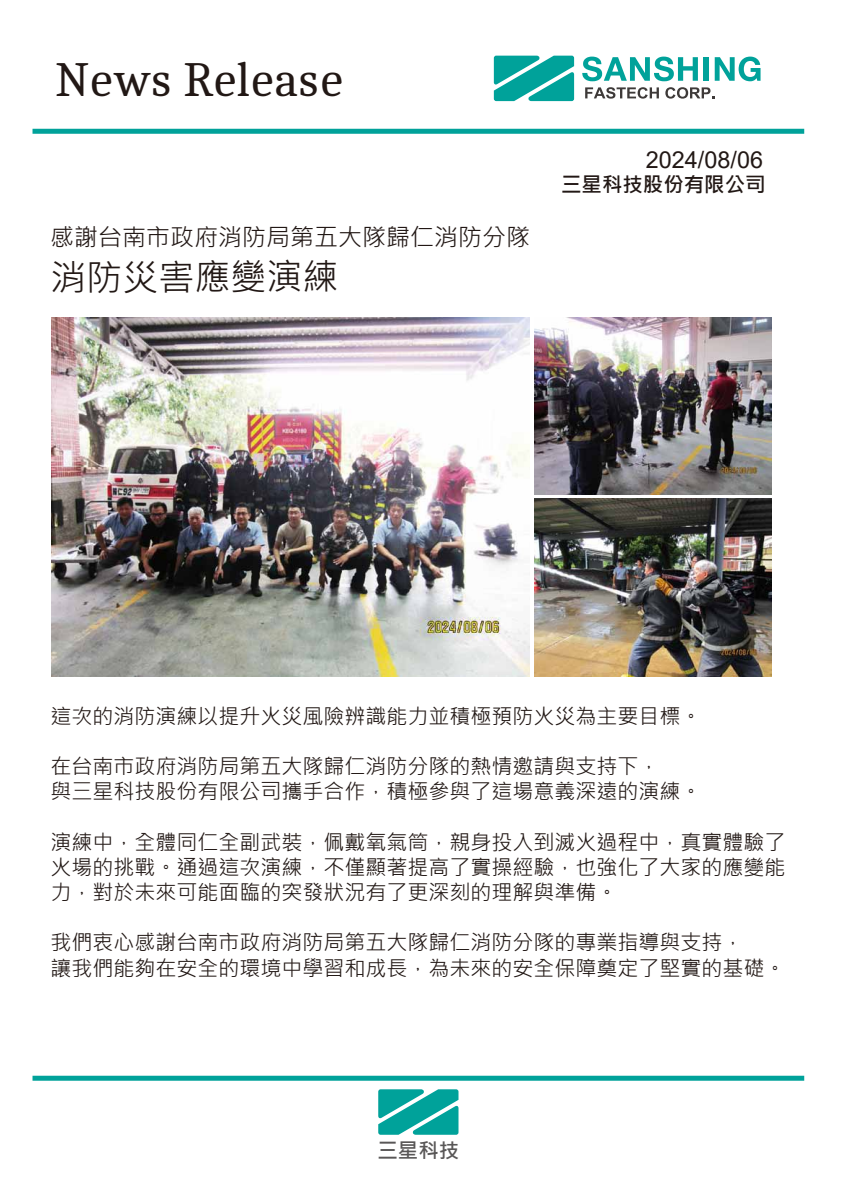
<style>
.page{position:relative;width:842px;height:1191px;background:#fff}
.page>*{position:absolute;margin:0;border:0;box-sizing:border-box;transform-origin:0 0}
.t1{font:49.3px "Caladea";color:#221815}
.t2{font:36px "Microsoft Jheng Hei";letter-spacing:-.005em;color:#221815}
.t3{font:24px "Microsoft Jheng Hei";color:#221815}
.t4{font:23.4px "Arial";color:#221815}
.t5{font:21px/25.2px "Microsoft Jheng Hei";color:#221815}
.t6{font:700 20.4px "Microsoft Jheng Hei";color:#221815}
.t7{font:700 20.4px "Microsoft Jheng Hei";color:#595757}
</style>
<div class="page">
<img style="left:51px;top:317px;width:479px;height:359px">
<img style="left:535px;top:317px;width:237px;height:178px">
<img style="left:535px;top:498px;width:237px;height:178px">
<div style="left:33px;top:129px;width:771px;height:5px;background:#00a29a"></div>
<div style="left:33px;top:1075px;width:771px;height:5px;background:#00a29a"></div>
<svg style="left:494px;top:56px;width:80px;height:45px"></svg>
<svg style="left:582px;top:57px;width:116px;height:24px"></svg>
<div style="left:704px;top:57px;width:5px;height:24px;background:#00a29a"></div>
<svg style="left:715px;top:57px;width:45px;height:24px"></svg>
<svg style="left:585px;top:87px;width:74px;height:12px"></svg>
<svg style="left:665px;top:87px;width:50px;height:12px"></svg>
<svg style="left:378px;top:1089px;width:80px;height:45px"></svg>
<h1 class="t1" style="left:56px;top:50px;width:289px">News Release</h1>
<p class="t3" style="left:50px;top:222px;width:481px">感謝台南市政府消防局第五大隊歸仁消防分隊</p>
<h2 class="t2" style="left:50px;top:255px;width:290px">消防災害應變演練</h2>
<p class="t4" style="left:646px;top:143px;width:119px">2024/08/06</p>
<p class="t6" style="left:561px;top:171px;width:206px">三星科技股份有限公司</p>
<p class="t5" style="left:50px;top:703px;width:653px">這次的消防演練以提升火災風險辨識能力並積極預防火災為主要目標。</p>
<p class="t5" style="left:50px;top:753px;width:653px">在台南市政府消防局第五大隊歸仁消防分隊的熱情邀請與支持下，<br>與三星科技股份有限公司攜手合作，積極參與了這場意義深遠的演練。</p>
<p class="t5" style="left:50px;top:829px;width:737px;text-align:justify">演練中，全體同仁全副武裝，佩戴氧氣筒，親身投入到滅火過程中，真實體驗了火場的挑戰。通過這次演練，不僅顯著提高了實操經驗，也強化了大家的應變能力，對於未來可能面臨的突發狀況有了更深刻的理解與準備。</p>
<p class="t5" style="left:50px;top:930px;width:737px">我們衷心感謝台南市政府消防局第五大隊歸仁消防分隊的專業指導與支持，<br>讓我們能夠在安全的環境中學習和成長，為未來的安全保障奠定了堅實的基礎。</p>
<p class="t7" style="left:377px;top:1137px;width:83px">三星科技</p>
</div>
